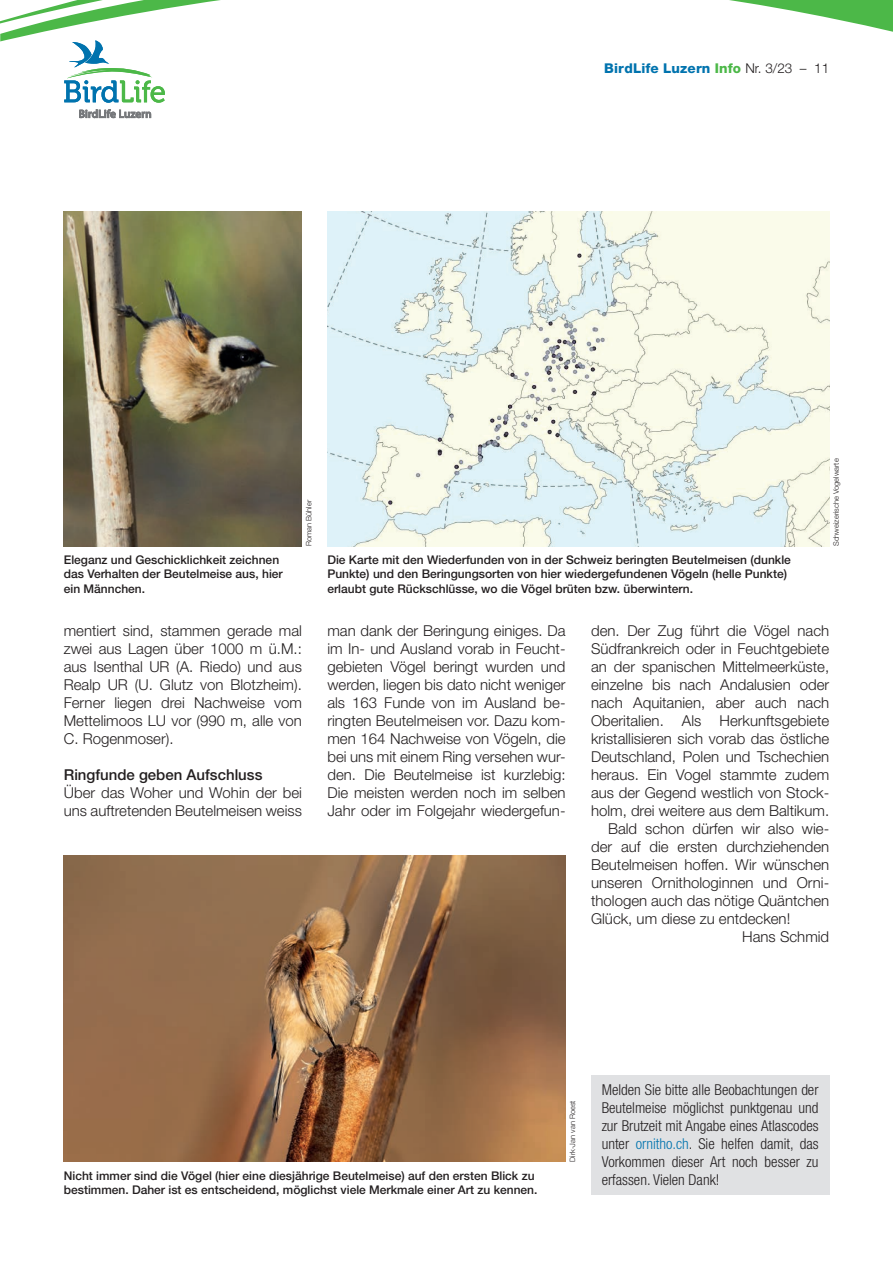
<style>
.page{position:relative;width:893px;height:1263px;background:#fff}
.page>*{position:absolute;margin:0;border:0;box-sizing:border-box;transform-origin:0 0}
.t1{font:300 15px/18px "Helvetica Neue LT Std";color:#231f20;text-align:justify}
.t2{font:300 condensed 15px/18px "Helvetica Neue LT Std";color:#231f20;text-align:justify}
.t3{font:500 15px "Helvetica Neue LT Std";color:#231f20}
.t4{font:800 13.5px "Helvetica Neue LT Std";letter-spacing:.01em;color:#0073ae}
.t5{font:500 12px/14.4px "Helvetica Neue LT Std";color:#231f20}
.t6{font:300 7.5px "Helvetica Neue LT Std";color:#231f20}
.s1{color:#4cb848}
.s2{font-weight:300;color:#231f20}
.s3{color:#0073ae}
</style>
<div class="page">
<img style="left:64px;top:211px;width:238px;height:335px">
<img style="left:327px;top:211px;width:502px;height:335px">
<div style="left:591px;top:1075px;width:238px;height:119px;background:#e0e1e3"></div>
<svg style="left:165px;top:0;width:728px;height:32px"></svg>
<svg style="left:0;top:0;width:165px;height:103px"></svg>
<svg style="left:79px;top:109px;width:72px;height:10px"></svg>
<img style="left:64px;top:856px;width:502px;height:306px">
<p class="t4" style="left:604px;top:61px;width:226px">BirdLife Luzern <span class="s1">Info</span> <span class="s2">Nr. 3/23 – 11</span></p>
<p class="t5" style="left:64px;top:552px;width:220px">Eleganz und Geschicklichkeit zeichnen das Verhalten der Beutelmeise aus, hier ein Männchen.</p>
<p class="t6" style="left:304px;top:546px;width:48px;rotate:-90deg">Roman Bühler</p>
<p class="t1" style="left:64px;top:621px;width:240px">mentiert sind, stammen gerade mal zwei aus Lagen über 1000 m ü.M.: aus Isenthal UR (A. Riedo) und aus Realp UR (U. Glutz von Blotzheim).<br>Ferner liegen drei Nachweise vom Mettelimoos LU vor (990 m, alle von C. Rogenmoser).</p>
<p class="t3" style="left:64px;top:766px;width:200px">Ringfunde geben Aufschluss</p>
<p class="t1" style="left:64px;top:783px;width:240px">Über das Woher und Wohin der bei uns auftretenden Beutelmeisen weiss</p>
<p class="t5" style="left:327px;top:552px;width:465px">Die Karte mit den Wiederfunden von in der Schweiz beringten Beutelmeisen (dunkle<br>Punkte) und den Beringungsorten von hier wiedergefundenen Vögeln (helle Punkte) erlaubt gute Rückschlüsse, wo die Vögel brüten bzw. überwintern.</p>
<p class="t6" style="left:831px;top:546px;width:89px;rotate:-90deg">Schweizerische Vogelwarte</p>
<p class="t1" style="left:327px;top:621px;width:240px">man dank der Beringung einiges. Da im In- und Ausland vorab in Feucht&shy;gebieten Vögel beringt wurden und werden, liegen bis dato nicht weniger als 163 Funde von im Ausland be&shy;ringten Beutelmeisen vor. Dazu kom&shy;men 164 Nachweise von Vögeln, die bei uns mit einem Ring versehen wur&shy;den. Die Beutelmeise ist kurzlebig:<br>Die meisten werden noch im selben Jahr oder im Folgejahr wiedergefun-</p>
<p class="t1" style="left:591px;top:621px;width:240px">den. Der Zug führt die Vögel nach</p>
<p class="t1" style="left:591px;top:639px;width:240px">Südfrankreich oder in Feuchtgebiete</p>
<p class="t1" style="left:591px;top:657px;width:240px">an der spanischen Mittelmeerküste,</p>
<p class="t1" style="left:591px;top:675px;width:240px">einzelne bis nach Andalusien oder</p>
<p class="t1" style="left:591px;top:693px;width:240px">nach Aquitanien, aber auch nach</p>
<p class="t1" style="left:591px;top:711px;width:240px">Oberitalien. Als Herkunftsgebiete</p>
<p class="t1" style="left:591px;top:729px;width:240px">kristallisieren sich vorab das östliche</p>
<p class="t1" style="left:591px;top:747px;width:240px">Deutschland, Polen und Tschechien</p>
<p class="t1" style="left:591px;top:765px;width:240px">heraus. Ein Vogel stammte zudem</p>
<p class="t1" style="left:591px;top:783px;width:240px">aus der Gegend westlich von Stock-</p>
<p class="t1" style="left:591px;top:801px;width:240px">holm, drei weitere aus dem Baltikum.</p>
<p class="t1" style="left:608px;top:819px;width:223px">Bald schon dürfen wir also wie-</p>
<p class="t1" style="left:591px;top:837px;width:240px">der auf die ersten durchziehenden</p>
<p class="t1" style="left:591px;top:855px;width:240px">Beutelmeisen hoffen. Wir wünschen</p>
<p class="t1" style="left:591px;top:873px;width:240px">unseren Ornithologinnen und Orni-</p>
<p class="t1" style="left:591px;top:891px;width:240px">thologen auch das nötige Quäntchen</p>
<p class="t1" style="left:591px;top:909px;width:201px">Glück, um diese zu entdecken!</p>
<p class="t1" style="left:742px;top:927px;width:88px">Hans Schmid</p>
<p class="t5" style="left:64px;top:1168px;width:475px">Nicht immer sind die Vögel (hier eine diesjährige Beutelmeise) auf den ersten Blick zu bestimmen. Daher ist es entscheidend, möglichst viele Merkmale einer Art zu kennen.</p>
<p class="t6" style="left:568px;top:1162px;width:63px;rotate:-90deg">Dirk-Jan van Roest</p>
<p class="t2" style="left:602px;top:1080px;width:218px">Melden Sie bitte alle Beobachtungen der Beutelmeise möglichst punktgenau und zur Brutzeit mit Angabe eines Atlascodes unter <span class="s3">ornitho.ch</span>. Sie helfen damit, das Vorkommen dieser Art noch besser zu erfassen. Vielen Dank!</p>
</div>
